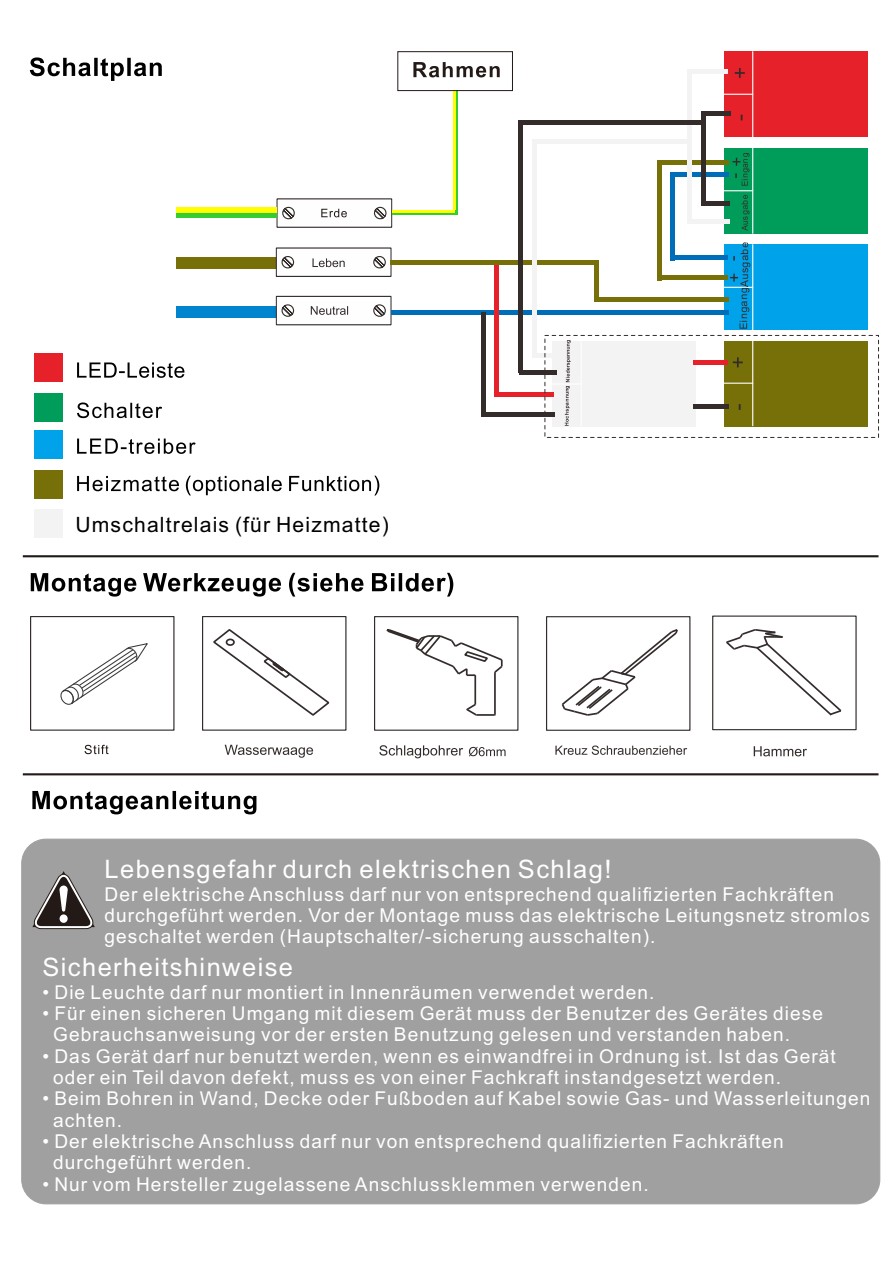
<style>
.page{position:relative;width:893px;height:1263px;background:#fff}
.page>*{position:absolute;margin:0;border:0;box-sizing:border-box;transform-origin:0 0}
.t1{font:25.5px "Arial";letter-spacing:.055em;color:#fff}
.t2{font:21.15px "Arial";letter-spacing:.055em;color:#000}
.t3{font:19.05px/21.3px "Arial";letter-spacing:.055em;color:#fff}
</style>
<div class="page">
<svg style="left:30px;top:57px;width:132px;height:24px"></svg>
<div style="left:176px;top:258px;width:100px;height:11px;background:#776f08"></div>
<div style="left:176px;top:306px;width:100px;height:11px;background:#0084cd"></div>
<div style="left:724px;top:148px;width:143px;height:85px;background:#009c59"></div>
<div style="left:724px;top:52px;width:143px;height:85px;background:#e62129"></div>
<hr style="left:391px;top:311px;width:338px;height:4px;background:#006db8">
<hr style="left:391px;top:261px;width:208px;height:4px;background:#776f08">
<div style="left:657px;top:160px;width:5px;height:120px;background:#776f08"></div>
<div style="left:658px;top:160px;width:71px;height:5px;background:#776f08"></div>
<hr style="left:671px;top:172px;width:57px;height:4px;background:#006db8">
<hr style="left:671px;top:172px;width:4px;height:88px;background:#006db8">
<hr style="left:687px;top:220px;width:42px;height:4px;background:#f4f3f4">
<div style="left:687px;top:69px;width:40px;height:5px;background:#f4f3f4"></div>
<div style="left:687px;top:69px;width:5px;height:155px;background:#f4f3f4"></div>
<div style="left:701px;top:111px;width:30px;height:5px;background:#332c2b"></div>
<div style="left:701px;top:201px;width:28px;height:5px;background:#332c2b"></div>
<hr style="left:701px;top:111px;width:4px;height:95px;background:#332c2b">
<div style="left:532px;top:139px;width:157px;height:5px;background:#f4f3f4"></div>
<div style="left:519px;top:120px;width:183px;height:5px;background:#332c2b"></div>
<div style="left:532px;top:353px;width:25px;height:5px;background:#f4f3f4"></div>
<div style="left:519px;top:370px;width:38px;height:5px;background:#332c2b"></div>
<div style="left:532px;top:140px;width:5px;height:215px;background:#f4f3f4"></div>
<hr style="left:519px;top:121px;width:4px;height:252px;background:#332c2b">
<hr style="left:494px;top:392px;width:60px;height:4px;background:#e62129">
<div style="left:494px;top:265px;width:5px;height:131px;background:#e62129"></div>
<hr style="left:481px;top:413px;width:74px;height:4px;background:#332c2b">
<hr style="left:481px;top:313px;width:4px;height:104px;background:#332c2b">
<div style="left:34px;top:430px;width:29px;height:28px;background:#00a2e9"></div>
<div style="left:34px;top:393px;width:29px;height:29px;background:#009c59"></div>
<div style="left:34px;top:353px;width:29px;height:29px;background:#e62129"></div>
<div style="left:34px;top:470px;width:29px;height:28px;background:#776f08"></div>
<div style="left:34px;top:510px;width:29px;height:28px;background:#f4f3f4"></div>
<svg style="left:275px;top:247px;width:117px;height:30px"></svg>
<svg style="left:275px;top:295px;width:117px;height:31px"></svg>
<svg style="left:724px;top:51px;width:30px;height:86px"></svg>
<svg style="left:545px;top:242px;width:334px;height:196px"></svg>
<svg style="left:723px;top:148px;width:31px;height:86px"></svg>
<svg style="left:77px;top:362px;width:107px;height:16px"></svg>
<svg style="left:186px;top:476px;width:193px;height:19px"></svg>
<svg style="left:77px;top:476px;width:102px;height:15px"></svg>
<svg style="left:77px;top:402px;width:85px;height:16px"></svg>
<svg style="left:77px;top:438px;width:119px;height:16px"></svg>
<hr style="left:23px;top:555px;width:855px;height:2px;background:#231916">
<svg style="left:85px;top:745px;width:24px;height:9px"></svg>
<svg style="left:60px;top:643px;width:88px;height:62px"></svg>
<div style="left:30px;top:616px;width:144px;height:115px;border:1px solid #332c2b"></div>
<div style="left:202px;top:616px;width:144px;height:115px;border:1px solid #332c2b"></div>
<div style="left:374px;top:616px;width:144px;height:115px;border:1px solid #332c2b"></div>
<div style="left:546px;top:616px;width:144px;height:115px;border:1px solid #332c2b"></div>
<div style="left:712px;top:615px;width:145px;height:115px;border:1px solid #332c2b"></div>
<svg style="left:213px;top:629px;width:117px;height:87px"></svg>
<hr style="left:474px;top:675px;width:2px;height:29px;background:#332c2b">
<hr style="left:494px;top:672px;width:2px;height:43px;background:#332c2b">
<svg style="left:466px;top:702px;width:30px;height:14px"></svg>
<svg style="left:386px;top:629px;width:117px;height:47px"></svg>
<svg style="left:561px;top:629px;width:117px;height:87px"></svg>
<svg style="left:726px;top:629px;width:116px;height:87px"></svg>
<svg style="left:225px;top:745px;width:88px;height:13px"></svg>
<svg style="left:754px;top:746px;width:53px;height:10px"></svg>
<svg style="left:379px;top:745px;width:84px;height:13px"></svg>
<svg style="left:469px;top:747px;width:37px;height:9px"></svg>
<svg style="left:555px;top:745px;width:132px;height:10px"></svg>
<svg style="left:31px;top:573px;width:422px;height:24px"></svg>
<svg style="left:32px;top:791px;width:224px;height:23px"></svg>
<hr style="left:23px;top:773px;width:855px;height:2px;background:#231916">
<div style="left:22px;top:839px;width:858px;height:365px;background:#a0a0a0;border:1px solid #a0a0a0;border-radius:24px"></div>
<svg style="left:32px;top:871px;width:63px;height:59px"></svg>
<div style="left:176px;top:212px;width:100px;height:6px;background:#3c3"></div>
<div style="left:176px;top:207px;width:100px;height:5px;background:#ff0"></div>
<svg style="left:276px;top:198px;width:117px;height:30px"></svg>
<hr style="left:392px;top:212px;width:65px;height:3px;background:#3c3">
<hr style="left:392px;top:210px;width:62px;height:2px;background:#ff0">
<hr style="left:455px;top:91px;width:2px;height:124px;background:#3c3">
<hr style="left:453px;top:91px;width:2px;height:119px;background:#ff0">
<div style="left:398px;top:52px;width:115px;height:39px;border:1px solid #231916"></div>
<svg style="left:413px;top:62px;width:87px;height:15px"></svg>
<p class="t2" style="left:75px;top:516px;width:315px">Umschaltrelais (für Heizmatte)</p>
<h1 class="t1" style="left:105px;top:859px;width:508px">Lebensgefahr durch elektrischen Schlag!</h1>
<p class="t3" style="left:105px;top:885px;width:767px">Der elektrische Anschluss darf nur von entsprechend qualifizierten Fachkräften durchgeführt werden. Vor der Montage muss das elektrische Leitungsnetz stromlos geschaltet werden (Hauptschalter/-sicherung ausschalten).</p>
<h1 class="t1" style="left:43px;top:957px;width:252px">Sicherheitshinweise</h1>
<p class="t3" style="left:42px;top:983px;width:613px">• Die Leuchte darf nur montiert in Innenräumen verwendet werden.</p>
<p class="t3" style="left:53px;top:1004px;width:772px;text-indent:-11px">• Für einen sicheren Umgang mit diesem Gerät muss der Benutzer des Gerätes diese<br>Gebrauchsanweisung vor der ersten Benutzung gelesen und verstanden haben.</p>
<p class="t3" style="left:53px;top:1047px;width:784px;text-indent:-11px">• Das Gerät darf nur benutzt werden, wenn es einwandfrei in Ordnung ist. Ist das Gerät oder ein Teil davon defekt, muss es von einer Fachkraft instandgesetzt werden.</p>
<p class="t3" style="left:53px;top:1089px;width:819px;text-indent:-11px">• Beim Bohren in Wand, Decke oder Fußboden auf Kabel sowie Gas- und Wasserleitungen achten.</p>
<p class="t3" style="left:53px;top:1132px;width:732px;text-indent:-11px">• Der elektrische Anschluss darf nur von entsprechend qualifizierten Fachkräften durchgeführt werden.</p>
<p class="t3" style="left:42px;top:1175px;width:608px">• Nur vom Hersteller zugelassene Anschlussklemmen verwenden.</p>
</div>
